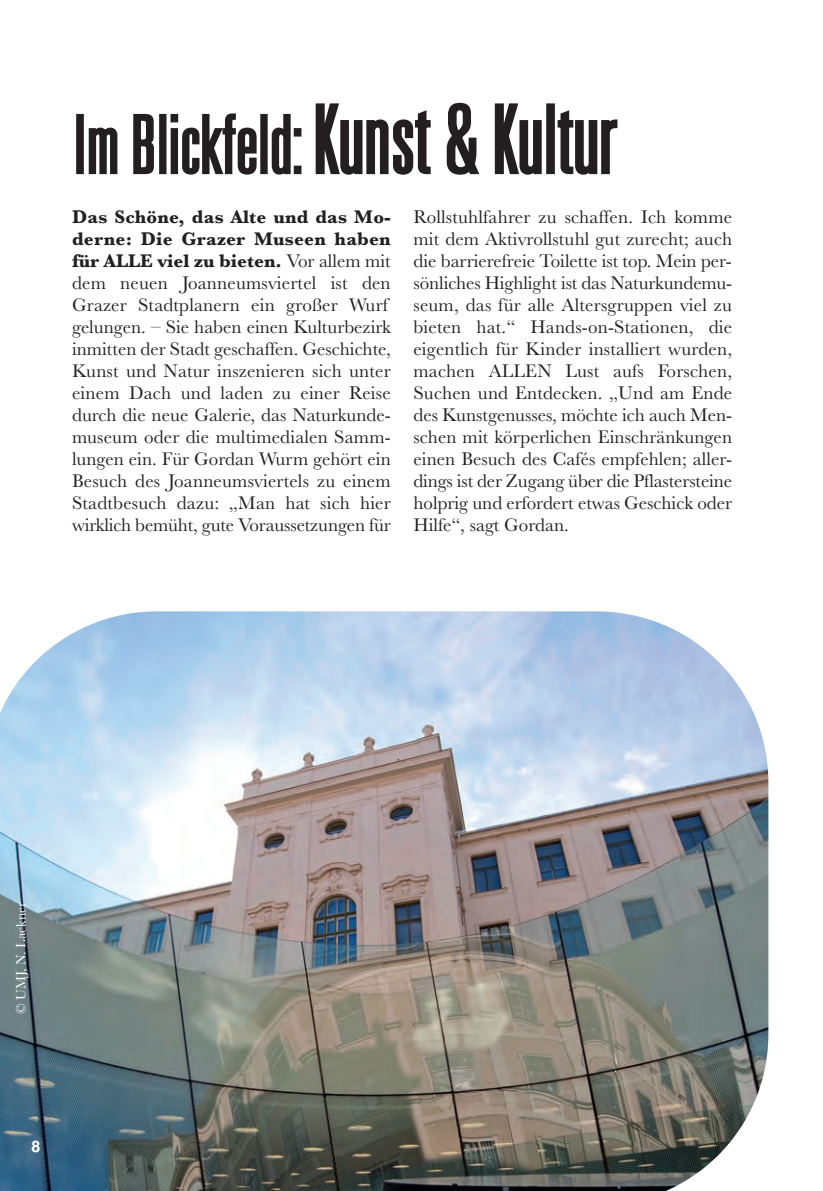
<style>
.page{position:relative;width:823px;height:1191px;background:#fff}
.page>*{position:absolute;margin:0;border:0;box-sizing:border-box;transform-origin:0 0}
.t1{font:300 ultra-condensed 80px "Univers";color:#231f20}
.t2{font:19px/22px "Baskerville";color:#231f20}
.t3{font:700 16px "Helvetica";color:#fff}
.t4{font:14px "Baskerville";color:#fff}
.s1{font-size:94px}
.s2{font-weight:700}
</style>
<div class="page">
<img style="left:0;top:611px;width:767px;height:580px">
<h1 class="t1" style="left:73px;top:115px;width:546px">Im Blickfeld: <span class="s1">Kunst &amp; Kultur</span></h1>
<p class="t2" style="left:72px;top:205px;width:320px"><span class="s2">Das Schöne, das Alte und das Mo&shy;derne: Die Grazer Museen haben für ALLE viel zu bieten.</span> Vor allem mit dem neuen Joanneumsviertel ist den Grazer Stadtplanern ein großer Wurf gelungen. – Sie haben einen Kulturbezirk inmitten der Stadt geschaffen. Geschichte, Kunst und Natur inszenieren sich unter einem Dach und laden zu einer Reise durch die neue Galerie, das Naturkunde&shy;museum oder die multimedialen Samm&shy;lungen ein. Für Gordan Wurm gehört ein Besuch des Joanneumsviertels zu einem Stadtbesuch dazu: „Man hat sich hier wirklich bemüht, gute Voraussetzungen für</p>
<p class="t2" style="left:413px;top:205px;width:320px;text-align:justify">Rollstuhlfahrer zu schaffen. Ich komme mit dem Aktivrollstuhl gut zurecht; auch die barrierefreie Toilette ist top. Mein per&shy;sönliches Highlight ist das Naturkundemu&shy;seum, das für alle Altersgruppen viel zu bieten hat.“ Hands-on-Stationen, die eigentlich für Kinder installiert wurden, machen ALLEN Lust aufs Forschen, Suchen und Entdecken. „Und am Ende des Kunstgenusses, möchte ich auch Men&shy;schen mit körperlichen Einschränkungen einen Besuch des Cafés empfehlen; aller&shy;dings ist der Zugang über die Pflastersteine holprig und erfordert etwas Geschick oder Hilfe“, sagt Gordan.</p>
<p class="t4" style="left:12px;top:1013px;width:113px;rotate:-90deg">© UMJ, N. Lackner</p>
<p class="t3" style="left:32px;top:1137px;width:10px">8</p>
</div>
